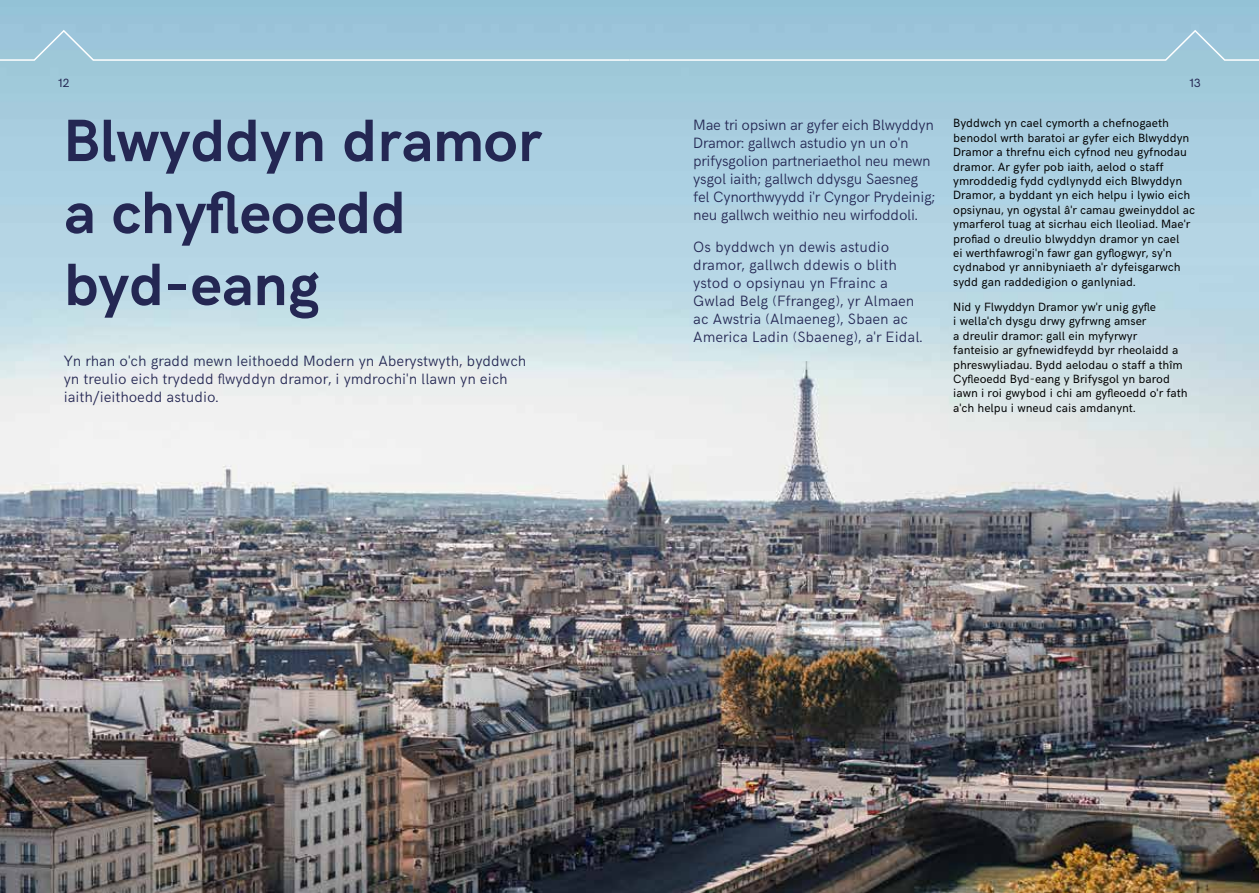
<style>
.page{position:relative;width:1259px;height:893px;background:#fff}
.page>*{position:absolute;margin:0;border:0;box-sizing:border-box;transform-origin:0 0}
.t1{font:700 60px/72px "HK Grotesk";color:#242753}
.t2{font:300 15px/18px "HK Grotesk";color:#242753}
.t3{font:300 15px/18px "HK Grotesk";letter-spacing:-.02em;color:#242753}
.t4{font:12px/14.4px "HK Grotesk";color:#000}
.t5{font:12px "HK Grotesk";color:#242753}
</style>
<div class="page">
<img style="left:0;top:0;width:1259px;height:893px">
<div style="left:0;top:29px;width:1259px;height:33px;background:#9cc5db"></div>
<p class="t5" style="left:58px;top:73px;width:13px">12</p>
<p class="t5" style="left:1189px;top:73px;width:13px">13</p>
<h1 class="t1" style="left:64px;top:100px;width:479px">Blwyddyn dramor a chyfleoedd byd-eang</h1>
<p class="t2" style="left:64px;top:350px;width:464px">Yn rhan o'ch gradd mewn Ieithoedd Modern yn Aberystwyth, byddwch yn treulio eich trydedd flwyddyn dramor, i ymdrochi'n llawn yn eich iaith/ieithoedd astudio.</p>
<p class="t3" style="left:693px;top:114px;width:243px">Mae tri opsiwn ar gyfer eich Blwyddyn Dramor: gallwch astudio yn un o'n prifysgolion partneriaethol neu mewn ysgol iaith; gallwch ddysgu Saesneg fel Cynorthwyydd i'r Cyngor Prydeinig; neu gallwch weithio neu wirfoddoli.</p>
<p class="t2" style="left:693px;top:237px;width:231px">Os byddwch yn dewis astudio dramor, gallwch ddewis o blith ystod o opsiynau yn Ffrainc a<br>Gwlad Belg (Ffrangeg), yr Almaen ac Awstria (Almaeneg), Sbaen ac<br>America Ladin (Sbaeneg), a'r Eidal.</p>
<p class="t4" style="left:953px;top:115px;width:243px">Byddwch yn cael cymorth a chefnogaeth benodol wrth baratoi ar gyfer eich Blwyddyn Dramor a threfnu eich cyfnod neu gyfnodau dramor. Ar gyfer pob iaith, aelod o staff ymroddedig fydd cydlynydd eich Blwyddyn Dramor, a byddant yn eich helpu i lywio eich opsiynau, yn ogystal â'r camau gweinyddol ac ymarferol tuag at sicrhau eich lleoliad. Mae'r profiad o dreulio blwyddyn dramor yn cael<br>ei werthfawrogi'n fawr gan gyflogwyr, sy'n cydnabod yr annibyniaeth a'r dyfeisgarwch sydd gan raddedigion o ganlyniad.</p>
<p class="t4" style="left:953px;top:299px;width:236px">Nid y Flwyddyn Dramor yw'r unig gyfle<br>i wella'ch dysgu drwy gyfrwng amser<br>a dreulir dramor: gall ein myfyrwyr<br>fanteisio ar gyfnewidfeydd byr rheolaidd a phreswyliadau. Bydd aelodau o staff a thîm Cyfleoedd Byd-eang y Brifysgol yn barod iawn i roi gwybod i chi am gyfleoedd o'r fath a'ch helpu i wneud cais amdanynt.</p>
</div>
